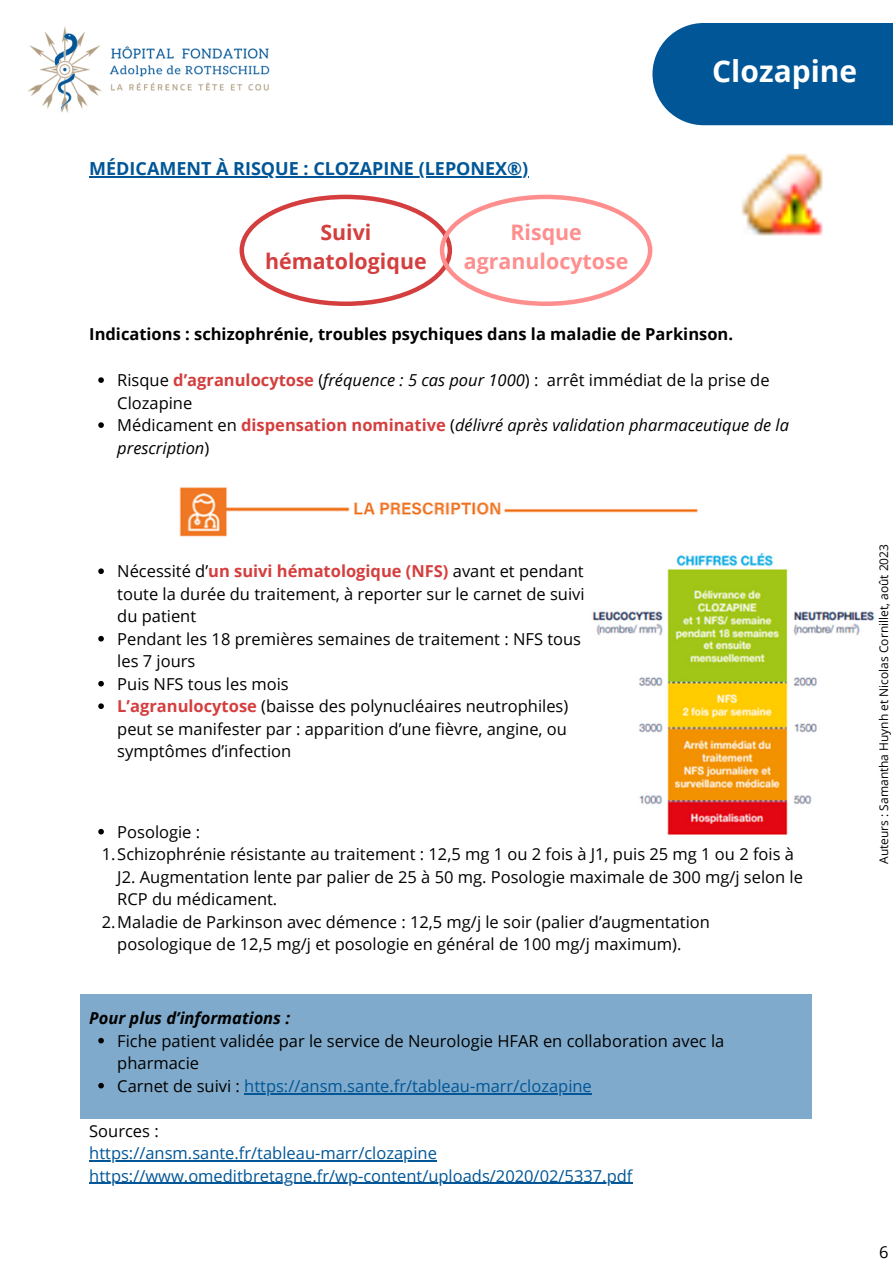
<style>
.page{position:relative;width:893px;height:1264px;background:#fff}
.page>*{position:absolute;margin:0;border:0;box-sizing:border-box;transform-origin:0 0}
.t1{font:700 30px "Open Sans";color:#fff}
.t2{font:700 21.3px "Open Sans";color:#ff8e8e}
.t3{font:700 21.3px "Open Sans";color:#d43e3e}
.t4{font:700 18px "Open Sans";color:#005697}
.t5{font:16.5px/22.5px "Open Sans";color:#000}
.t6{font:16.5px "Open Sans";color:#005697}
.t7{font:italic 16.5px/22.5px "Open Sans";color:#000}
.t8{font:700 16.5px "Open Sans";color:#000}
.t9{font:italic 700 16.5px "Open Sans";color:#000}
.t10{font:12px "Open Sans";color:#000}
.s1{font-weight:700;color:#d43e3e}
.s2{font-style:italic}
.s3{font-style:normal}
.s4{font-weight:700;font-style:normal;color:#d43e3e}
.s5{font-weight:700;color:#d53e3e}
.s6{color:#000}
</style>
<div class="page">
<div style="left:652px;top:23px;width:240px;height:102px;background:#005697"></div>
<svg style="left:239px;top:195px;width:413px;height:111px"></svg>
<img style="left:592px;top:552px;width:283px;height:283px">
<div style="left:80px;top:994px;width:731px;height:124px;background:#80aacb"></div>
<img style="left:741px;top:153px;width:82px;height:83px">
<svg style="left:98px;top:568px;width:6px;height:6px"></svg>
<svg style="left:98px;top:636px;width:6px;height:5px"></svg>
<svg style="left:98px;top:681px;width:6px;height:5px"></svg>
<svg style="left:98px;top:703px;width:6px;height:6px"></svg>
<img style="left:179px;top:487px;width:519px;height:50px">
<img style="left:28px;top:26px;width:242px;height:87px">
<svg style="left:98px;top:377px;width:6px;height:6px"></svg>
<svg style="left:98px;top:422px;width:6px;height:6px"></svg>
<svg style="left:98px;top:828px;width:6px;height:6px"></svg>
<svg style="left:98px;top:1037px;width:6px;height:6px"></svg>
<svg style="left:98px;top:1082px;width:6px;height:6px"></svg>
<hr style="left:244px;top:1092px;width:348px;height:2px;background:#005697">
<hr style="left:89px;top:1160px;width:348px;height:1px;background:#005697">
<hr style="left:89px;top:1182px;width:543px;height:1px;background:#005697">
<hr style="left:89px;top:176px;width:439px;height:1px;background:#005697">
<p class="t4" style="left:89px;top:156px;width:440px">MÉDICAMENT À RISQUE : CLOZAPINE (LEPONEX®)</p>
<p class="t3" style="left:320px;top:217px;width:53px">Suivi</p>
<p class="t3" style="left:265px;top:246px;width:163px">hématologique</p>
<p class="t2" style="left:510px;top:217px;width:73px">Risque</p>
<p class="t2" style="left:464px;top:246px;width:166px">agranulocytose</p>
<p class="t1" style="left:712px;top:50px;width:146px">Clozapine</p>
<p class="t8" style="left:89px;top:323px;width:645px">Indications : schizophrénie, troubles psychiques dans la maladie de Parkinson.</p>
<p class="t5" style="left:117px;top:368px;width:653px">Risque <span class="s1">d’agranulocytose</span> (<span class="s2">fréquence : 5 cas pour 1000</span>) : arrêt immédiat de la prise de<br>Clozapine</p>
<p class="t7" style="left:117px;top:413px;width:673px"><span class="s3">Médicament en</span> <span class="s4">dispensation nominative</span> <span class="s3">(</span>délivré après validation pharmaceutique de la prescription<span class="s3">)</span></p>
<p class="t5" style="left:117px;top:559px;width:468px;text-align:justify">Nécessité d’<span class="s5">un suivi hématologique (NFS)</span> avant et pendant toute la durée du traitement, à reporter sur le carnet de suivi du patient</p>
<p class="t5" style="left:117px;top:627px;width:465px">Pendant les 18 premières semaines de traitement : NFS tous les 7 jours</p>
<p class="t5" style="left:117px;top:672px;width:173px">Puis NFS tous les mois</p>
<p class="t5" style="left:117px;top:694px;width:452px;text-align:justify"><span class="s5">L’agranulocytose</span> (baisse des polynucléaires neutrophiles) peut se manifester par : apparition d’une fièvre, angine, ou symptômes d’infection</p>
<p class="t5" style="left:117px;top:820px;width:84px">Posologie :</p>
<p class="t5" style="left:117px;top:842px;width:687px;text-indent:-15px">1.Schizophrénie résistante au traitement : 12,5 mg 1 ou 2 fois à J1, puis 25 mg 1 ou 2 fois à<br>J2. Augmentation lente par palier de 25 à 50 mg. Posologie maximale de 300 mg/j selon le<br>RCP du médicament.</p>
<p class="t5" style="left:117px;top:910px;width:594px;text-indent:-15px">2.Maladie de Parkinson avec démence : 12,5 mg/j le soir (palier d’augmentation posologique de 12,5 mg/j et posologie en général de 100 mg/j maximum).</p>
<p class="t9" style="left:89px;top:1006px;width:202px">Pour plus d’informations :</p>
<p class="t5" style="left:117px;top:1029px;width:608px">Fiche patient validée par le service de Neurologie HFAR en collaboration avec la pharmacie</p>
<p class="t6" style="left:117px;top:1074px;width:476px"><span class="s6">Carnet de suivi :</span> https://ansm.sante.fr/tableau-marr/clozapine</p>
<p class="t5" style="left:89px;top:1119px;width:71px">Sources :</p>
<p class="t6" style="left:89px;top:1141px;width:349px">https://ansm.sante.fr/tableau-marr/clozapine</p>
<p class="t6" style="left:89px;top:1164px;width:544px">https://www.omeditbretagne.fr/wp-content/uploads/2020/02/5337.pdf</p>
<p class="t10" style="left:875px;top:863px;width:321px;rotate:-90deg">Auteurs : Samantha Huynh et Nicolas Cornillet, août 2023</p>
<p class="t5" style="left:879px;top:1240px;width:11px">6</p>
</div>
